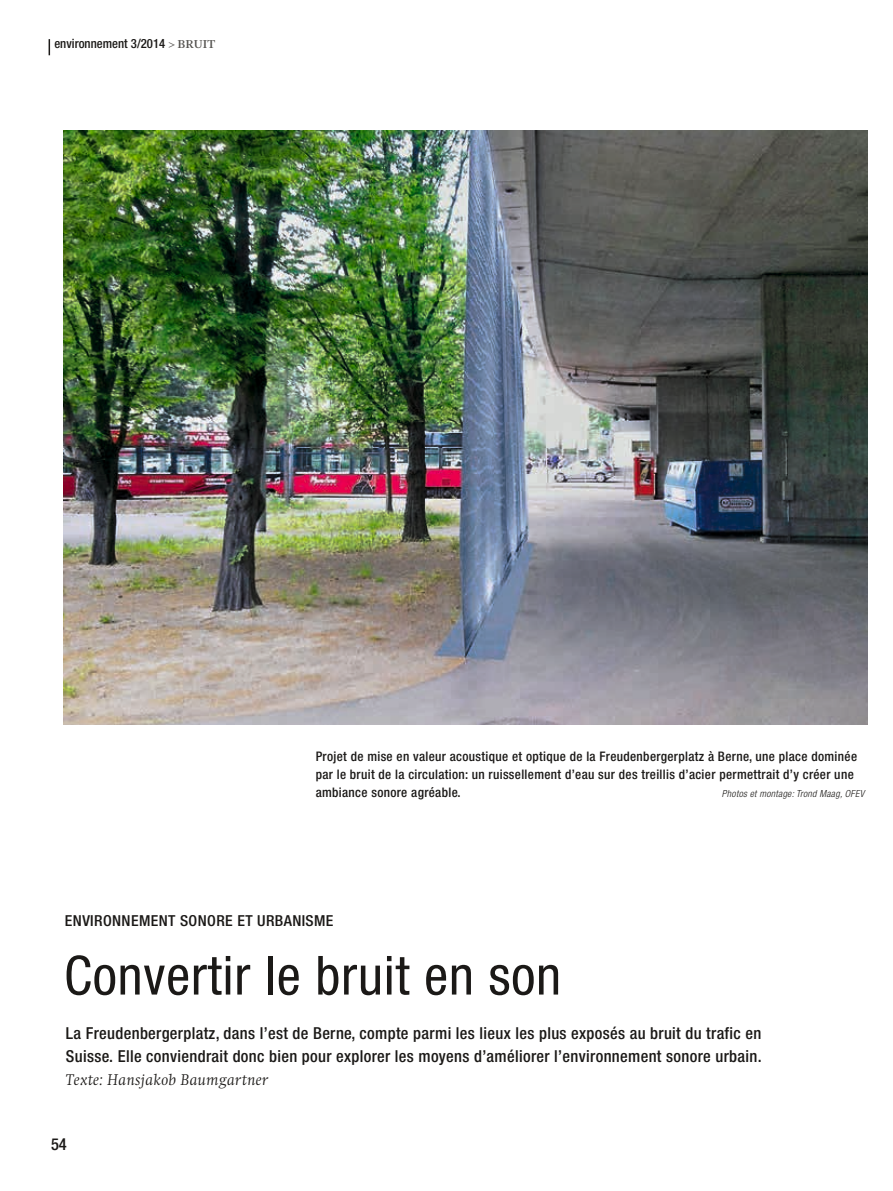
<style>
.page{position:relative;width:893px;height:1191px;background:#fff}
.page>*{position:absolute;margin:0;border:0;box-sizing:border-box;transform-origin:0 0}
.t1{font:condensed 54px "Helvetica Neue LT Std";letter-spacing:.015em;color:#1b1917}
.t2{font:500 condensed 16.5px/22.5px "Helvetica Neue LT Std";letter-spacing:.02em;color:#1b1917}
.t3{font:italic 300 15.75px "Swift LT Std";letter-spacing:.02em;color:#1b1917}
.t4{font:500 condensed 15.15px "Helvetica Neue LT Std";letter-spacing:.025em;color:#1b1917;scale:1.04 1}
.t5{font:500 condensed 13.2px/18px "Helvetica Neue LT Std";letter-spacing:.025em;color:#1b1917}
.t6{font:500 condensed 12.75px "Helvetica Neue LT Std";color:#1b1917}
.t7{font:italic 300 condensed 9.75px "Helvetica Neue LT Std";letter-spacing:.03em;color:#1b1917}
.s1{font-family:"Arnhem";font-weight:400;font-stretch:normal;color:#52504d}
</style>
<div class="page">
<svg style="left:49px;top:39px;width:1px;height:16px"></svg>
<img style="left:64px;top:130px;width:803px;height:595px">
<p class="t6" style="left:54px;top:36px;width:162px">environnement 3/2014 <span class="s1">&gt; BRUIT</span></p>
<p class="t5" style="left:316px;top:747px;width:543px">Projet de mise en valeur acoustique et optique de la Freudenbergerplatz à Berne, une place dominée par le bruit de la circulation: un ruissellement d’eau sur des treillis d’acier permettrait d’y créer une ambiance sonore agréable.</p>
<p class="t7" style="left:722px;top:788px;width:144px">Photos et montage: Trond Maag, OFEV</p>
<p class="t4" style="left:65px;top:911px;width:260px">ENVIRONNEMENT SONORE ET URBANISME</p>
<h1 class="t1" style="left:64px;top:944px;width:499px">Convertir le bruit en son</h1>
<p class="t2" style="left:66px;top:1022px;width:697px">La Freudenbergerplatz, dans l’est de Berne, compte parmi les lieux les plus exposés au bruit du trafic en<br>Suisse. Elle conviendrait donc bien pour explorer les moyens d’améliorer l’environnement sonore urbain.</p>
<p class="t3" style="left:66px;top:1070px;width:204px">Texte: Hansjakob Baumgartner</p>
<p class="t2" style="left:51px;top:1132px;width:17px">54</p>
</div>
